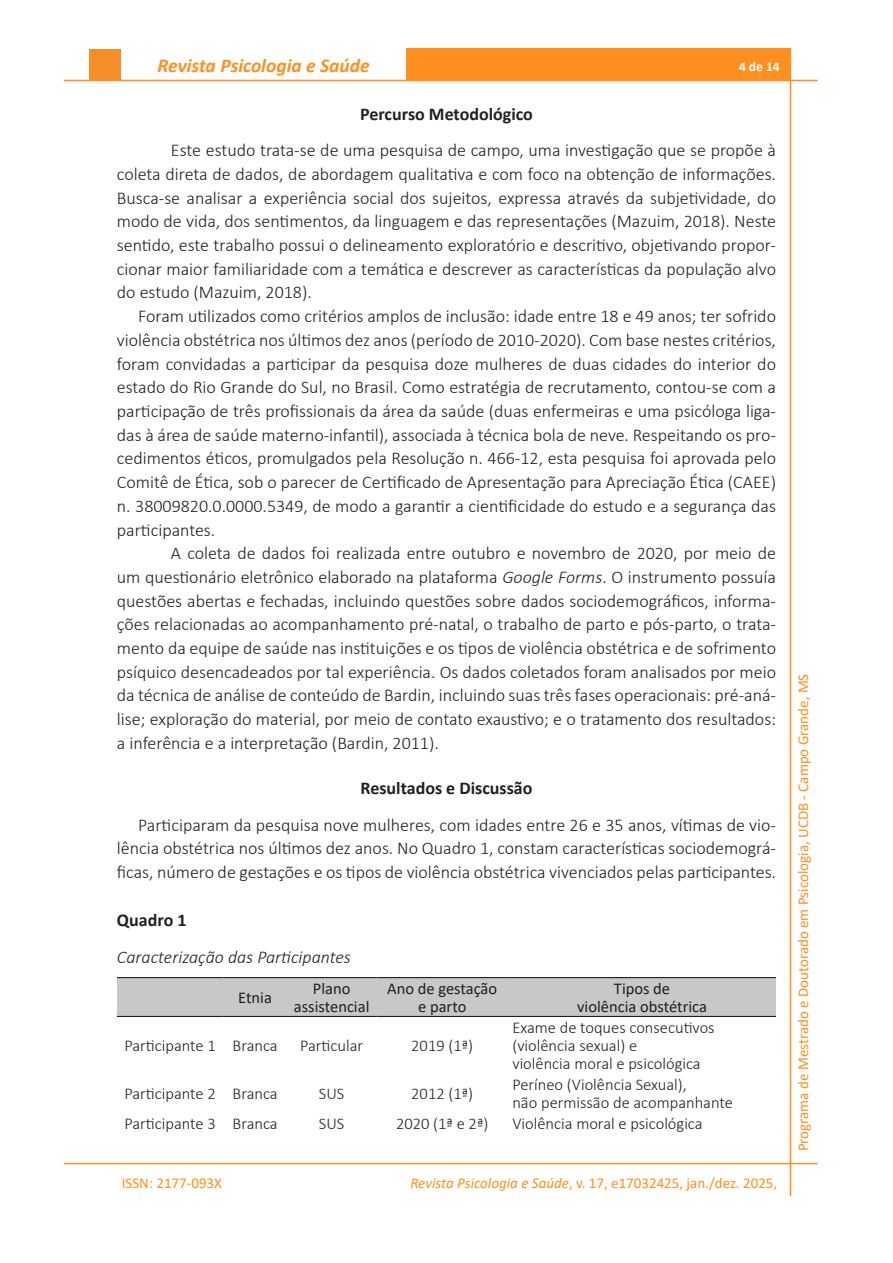
<style>
.page{position:relative;width:893px;height:1263px;background:#fff}
.page>*{position:absolute;margin:0;border:0;box-sizing:border-box;transform-origin:0 0}
.t1{font:italic 700 19.5px "Calibri";color:#ff8f1e}
.Corpo_do_texto{font:300 18px/23.7px "Calibri";color:#231f20;text-align:justify}
.Subtítulo1{font:700 18px "Calibri";color:#231f20}
.Tabela2{font:italic 300 18px "Calibri";color:#231f20}
.Tabela1{font:700 18px "Calibri";color:#231f20}
.Tabela_corpo{font:300 16.5px/18px "Calibri";color:#231f20}
.Tabela_corpo-2{font:16.5px "Calibri";color:#231f20}
.t2{font:15px "Calibri";color:#ff8f1e}
.t3{font:700 13.5px "Calibri";color:#fff}
.s1{color:#fff}
.s2{font-style:italic}
</style>
<div class="page">
<div style="left:406px;top:49px;width:384px;height:32px;background:#ff8f1e"></div>
<hr style="left:64px;top:80px;width:754px;height:1px;background:#ff8f1e">
<hr style="left:790px;top:49px;width:1px;height:1147px;background:#ff8f1e">
<hr style="left:64px;top:1163px;width:754px;height:1px;background:#ff8f1e">
<div style="left:89px;top:49px;width:32px;height:31px;background:#f68e27"></div>
<div style="left:117px;top:978px;width:659px;height:38px;background:#c7c8ca"></div>
<hr style="left:117px;top:977px;width:106px;height:1px;background:#231f20">
<hr style="left:223px;top:977px;width:64px;height:1px;background:#231f20">
<hr style="left:287px;top:977px;width:89px;height:1px;background:#231f20">
<hr style="left:376px;top:977px;width:132px;height:1px;background:#231f20">
<hr style="left:508px;top:977px;width:268px;height:1px;background:#231f20">
<hr style="left:117px;top:1016px;width:106px;height:1px;background:#231f20">
<hr style="left:223px;top:1016px;width:64px;height:1px;background:#231f20">
<hr style="left:287px;top:1016px;width:89px;height:1px;background:#231f20">
<hr style="left:376px;top:1016px;width:132px;height:1px;background:#231f20">
<hr style="left:508px;top:1016px;width:268px;height:1px;background:#231f20">
<p class="t1" style="left:158px;top:52px;width:219px">Revista Psicologia e Saúde<span class="s1">.</span></p>
<p class="t3" style="left:739px;top:57px;width:42px">4 de 14</p>
<p class="Subtítulo1" style="left:360px;top:101px;width:174px">Percurso Metodológico</p>
<p class="Corpo_do_texto" style="left:117px;top:138px;width:661px;text-indent:54px">Este estudo trata-se de uma pesquisa de campo, uma investigação que se propõe à coleta direta de dados, de abordagem qualitativa e com foco na obtenção de informações.<br>Busca-se analisar a experiência social dos sujeitos, expressa através da subjetividade, do modo de vida, dos sentimentos, da linguagem e das representações (Mazuim, 2018). Neste sentido, este trabalho possui o delineamento exploratório e descritivo, objetivando propor&shy;cionar maior familiaridade com a temática e descrever as características da população alvo do estudo (Mazuim, 2018).</p>
<p class="Corpo_do_texto" style="left:117px;top:304px;width:661px;text-indent:21px">Foram utilizados como critérios amplos de inclusão: idade entre 18 e 49 anos; ter sofrido violência obstétrica nos últimos dez anos (período de 2010-2020). Com base nestes critérios, foram convidadas a participar da pesquisa doze mulheres de duas cidades do interior do estado do Rio Grande do Sul, no Brasil. Como estratégia de recrutamento, contou-se com a participação de três profissionais da área da saúde (duas enfermeiras e uma psicóloga liga&shy;das à área de saúde materno-infantil), associada à técnica bola de neve. Respeitando os pro&shy;cedimentos éticos, promulgados pela Resolução n. 466-12, esta pesquisa foi aprovada pelo Comitê de Ética, sob o parecer de Certificado de Apresentação para Apreciação Ética (CAEE) n. 38009820.0.0000.5349, de modo a garantir a cientificidade do estudo e a segurança das participantes.</p>
<p class="Corpo_do_texto" style="left:117px;top:541px;width:661px;text-indent:54px">A coleta de dados foi realizada entre outubro e novembro de 2020, por meio de um questionário eletrônico elaborado na plataforma <span class="s2">Google Forms</span>. O instrumento possuía questões abertas e fechadas, incluindo questões sobre dados sociodemográficos, informa&shy;ções relacionadas ao acompanhamento pré-natal, o trabalho de parto e pós-parto, o trata&shy;mento da equipe de saúde nas instituições e os tipos de violência obstétrica e de sofrimento psíquico desencadeados por tal experiência. Os dados coletados foram analisados por meio da técnica de análise de conteúdo de Bardin, incluindo suas três fases operacionais: pré-aná&shy;lise; exploração do material, por meio de contato exaustivo; e o tratamento dos resultados: a inferência e a interpretação (Bardin, 2011).</p>
<p class="Subtítulo1" style="left:360px;top:775px;width:173px">Resultados e Discussão</p>
<p class="Corpo_do_texto" style="left:117px;top:812px;width:661px;text-indent:21px">Participaram da pesquisa nove mulheres, com idades entre 26 e 35 anos, vítimas de vio&shy;lência obstétrica nos últimos dez anos. No Quadro 1, constam características sociodemográ&shy;ficas, número de gestações e os tipos de violência obstétrica vivenciados pelas participantes.</p>
<p class="Tabela1" style="left:117px;top:907px;width:71px">Quadro 1</p>
<p class="Tabela2" style="left:117px;top:945px;width:235px">Caracterização das Participantes</p>
<p class="Tabela_corpo-2" style="left:238px;top:986px;width:35px">Etnia</p>
<p class="Tabela_corpo-2" style="left:313px;top:977px;width:39px">Plano</p>
<p class="Tabela_corpo-2" style="left:294px;top:995px;width:77px">assistencial</p>
<p class="Tabela_corpo-2" style="left:387px;top:977px;width:112px">Ano de gestação</p>
<p class="Tabela_corpo-2" style="left:418px;top:995px;width:50px">e parto</p>
<p class="Tabela_corpo-2" style="left:614px;top:977px;width:58px">Tipos de</p>
<p class="Tabela_corpo-2" style="left:577px;top:995px;width:131px">violência obstétrica</p>
<p class="Tabela_corpo" style="left:124px;top:1036px;width:93px">Participante 1</p>
<p class="Tabela_corpo" style="left:233px;top:1036px;width:47px">Branca</p>
<p class="Tabela_corpo" style="left:300px;top:1036px;width:65px">Particular</p>
<p class="Tabela_corpo" style="left:411px;top:1036px;width:63px">2019 (1ª)</p>
<p class="Tabela_corpo" style="left:124px;top:1084px;width:93px">Participante 2</p>
<p class="Tabela_corpo" style="left:233px;top:1084px;width:47px">Branca</p>
<p class="Tabela_corpo" style="left:319px;top:1084px;width:27px">SUS</p>
<p class="Tabela_corpo" style="left:411px;top:1084px;width:63px">2012 (1ª)</p>
<p class="Tabela_corpo" style="left:512px;top:1018px;width:204px">Exame de toques consecutivos (violência sexual) e</p>
<p class="Tabela_corpo" style="left:512px;top:1054px;width:190px">violência moral e psicológica</p>
<p class="Tabela_corpo" style="left:512px;top:1075px;width:176px">Períneo (Violência Sexual),</p>
<p class="Tabela_corpo" style="left:512px;top:1093px;width:222px">não permissão de acompanhante</p>
<p class="Tabela_corpo" style="left:124px;top:1114px;width:93px">Participante 3</p>
<p class="Tabela_corpo" style="left:233px;top:1114px;width:47px">Branca</p>
<p class="Tabela_corpo" style="left:319px;top:1114px;width:27px">SUS</p>
<p class="Tabela_corpo" style="left:396px;top:1114px;width:94px">2020 (1ª e 2ª)</p>
<p class="Tabela_corpo" style="left:512px;top:1114px;width:192px">Violência moral e psicológica</p>
<p class="t2" style="left:122px;top:1173px;width:102px">ISSN: 2177-093X</p>
<p class="t2" style="left:410px;top:1173px;width:368px"><span class="s2">Revista Psicologia e Saúde</span>, v. 17, e17032425, jan./dez. 2025,</p>
<p class="t2" style="left:793px;top:1151px;width:479px;rotate:-90deg">Programa de Mestrado e Doutorado em Psicologia, UCDB - Campo Grande, MS</p>
</div>
